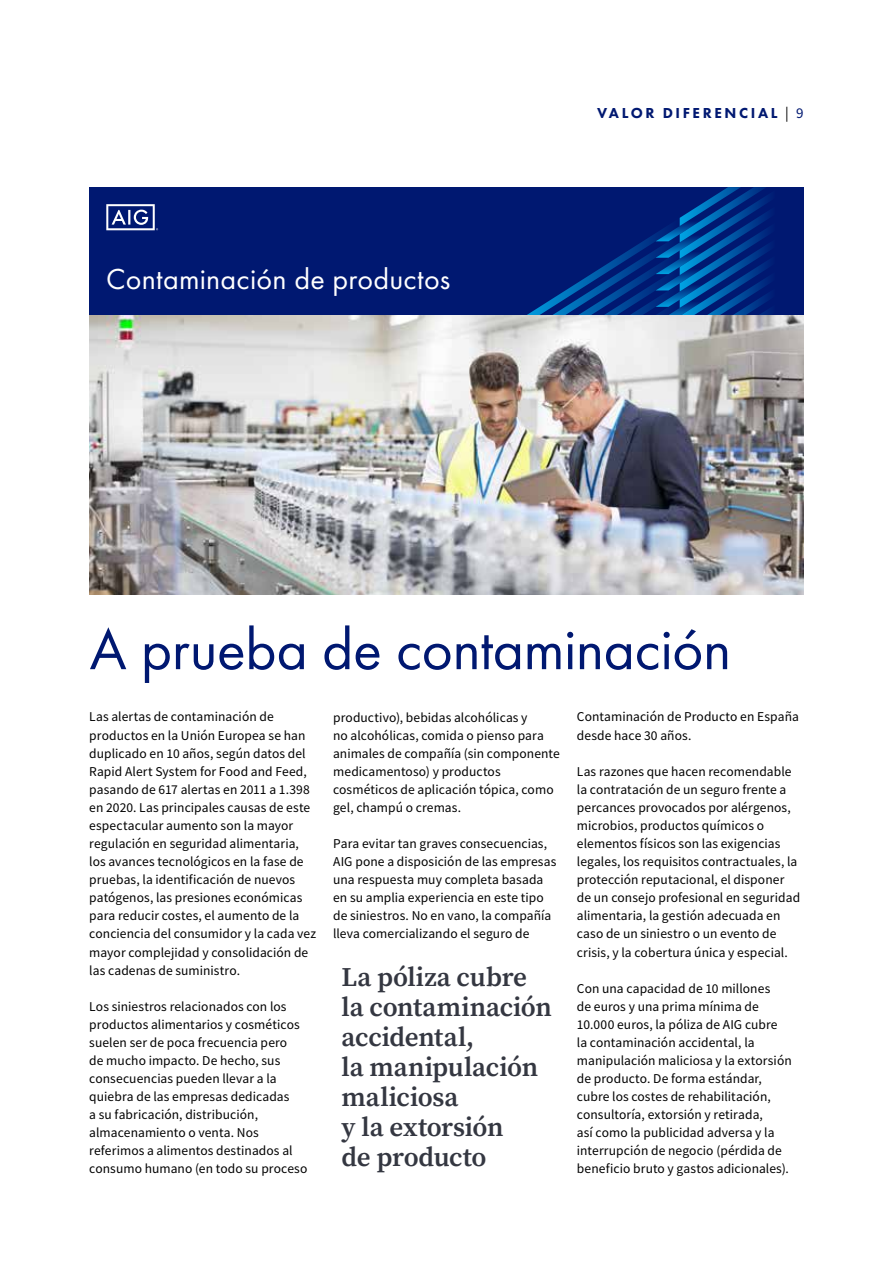
<style>
.page{position:relative;width:893px;height:1263px;background:#fff}
.page>*{position:absolute;margin:0;border:0;box-sizing:border-box;transform-origin:0 0}
.t1{font:60px "Futura PT";letter-spacing:-.01em;color:#001871}
.t2{font:30px "Futura PT";letter-spacing:.01em;color:#fff}
.t3{font:27px/30px "Source Serif Variable";letter-spacing:-.01em;color:#343741}
.t4{font:800 15px "Futura PT";letter-spacing:.17em;color:#001871}
.t5{font:13.5px/18.1px "Source Sans Pro";letter-spacing:.005em;color:#000}
.s1{font-family:"Source Sans Pro";font-weight:400;color:#000}
.s2{font-family:"Source Sans Pro";font-weight:400}
</style>
<div class="page">
<div style="left:89px;top:187px;width:715px;height:128px;background:#001871"></div>
<svg style="left:527px;top:187px;width:242px;height:128px"></svg>
<svg style="left:106px;top:204px;width:52px;height:26px"></svg>
<img style="left:89px;top:315px;width:715px;height:280px">
<h2 class="t2" style="left:106px;top:261px;width:346px">Contaminación de productos</h2>
<p class="t4" style="left:597px;top:103px;width:208px">VALOR DIFERENCIAL <span class="s1">|</span> <span class="s2">9</span></p>
<h1 class="t1" style="left:89px;top:614px;width:643px">A prueba de contaminación</h1>
<p class="t5" style="left:89px;top:708px;width:228px">Las alertas de contaminación de productos en la Unión Europea se han duplicado en 10 años, según datos del Rapid Alert System for Food and Feed, pasando de 617 alertas en 2011 a 1.398 en 2020. Las principales causas de este espectacular aumento son la mayor regulación en seguridad alimentaria, los avances tecnológicos en la fase de pruebas, la identificación de nuevos patógenos, las presiones económicas para reducir costes, el aumento de la conciencia del consumidor y la cada vez mayor complejidad y consolidación de las cadenas de suministro.</p>
<p class="t5" style="left:89px;top:997px;width:220px">Los siniestros relacionados con los productos alimentarios y cosméticos suelen ser de poca frecuencia pero<br>de mucho impacto. De hecho, sus consecuencias pueden llevar a la quiebra de las empresas dedicadas<br>a su fabricación, distribución, almacenamiento o venta. Nos referimos a alimentos destinados al consumo humano (en todo su proceso</p>
<p class="t5" style="left:333px;top:708px;width:228px">productivo), bebidas alcohólicas y<br>no alcohólicas, comida o pienso para animales de compañía (sin componente medicamentoso) y productos cosméticos de aplicación tópica, como gel, champú o cremas.</p>
<p class="t5" style="left:333px;top:834px;width:225px">Para evitar tan graves consecuencias, AIG pone a disposición de las empresas una respuesta muy completa basada en su amplia experiencia en este tipo de siniestros. No en vano, la compañía lleva comercializando el seguro de</p>
<h3 class="t3" style="left:342px;top:962px;width:212px">La póliza cubre la contaminación accidental,<br>la manipulación maliciosa<br>y la extorsión<br>de producto</h3>
<p class="t5" style="left:577px;top:708px;width:224px">Contaminación de Producto en España desde hace 30 años.</p>
<p class="t5" style="left:577px;top:762px;width:225px">Las razones que hacen recomendable la contratación de un seguro frente a percances provocados por alérgenos, microbios, productos químicos o elementos físicos son las exigencias legales, los requisitos contractuales, la protección reputacional, el disponer de un consejo profesional en seguridad alimentaria, la gestión adecuada en caso de un siniestro o un evento de crisis, y la cobertura única y especial.</p>
<p class="t5" style="left:577px;top:979px;width:216px">Con una capacidad de 10 millones<br>de euros y una prima mínima de 10.000 euros, la póliza de AIG cubre<br>la contaminación accidental, la manipulación maliciosa y la extorsión de producto. De forma estándar, cubre los costes de rehabilitación, consultoría, extorsión y retirada,<br>así como la publicidad adversa y la interrupción de negocio (pérdida de beneficio bruto y gastos adicionales).</p>
</div>
